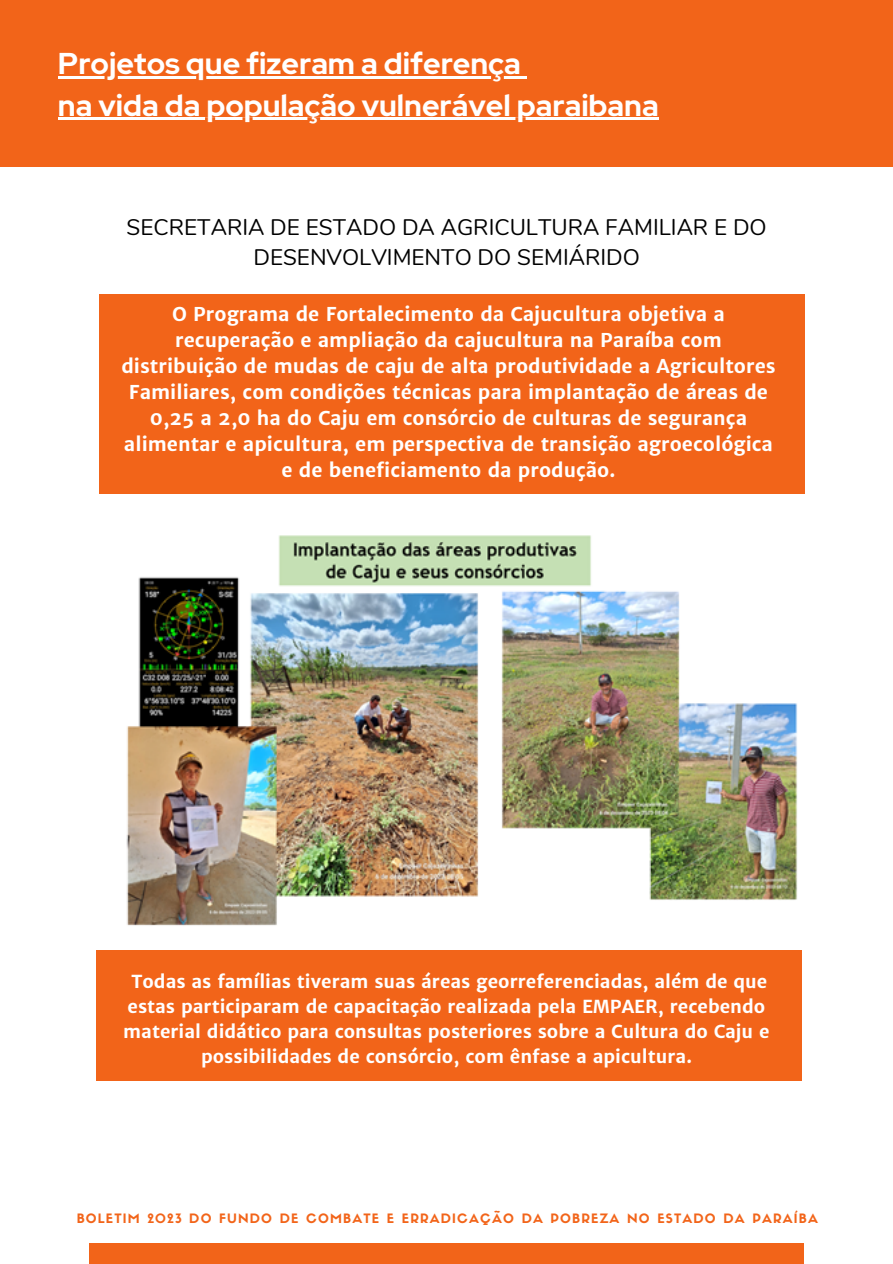
<style>
.page{position:relative;width:893px;height:1264px;background:#fff}
.page>*{position:absolute;margin:0;border:0;box-sizing:border-box;transform-origin:0 0}
.t1{font:700 30px "Red Hat Display";color:#fff}
.t2{font:22.5px/30.3px "Nunito";color:#000;text-align:center}
.t3{font:700 19.2px/26px "Merriweather Sans";color:#fff;text-align:center}
.t4{font:700 18px/24.8px "Merriweather Sans";color:#fff;text-align:center}
.t5{font:12.75px "Sifonn Basic";letter-spacing:.09em;color:#f26419}
</style>
<div class="page">
<div style="left:0;top:0;width:892px;height:166px;background:#f26419"></div>
<div style="left:89px;top:1243px;width:715px;height:20px;background:#f26419"></div>
<div style="left:99px;top:295px;width:705px;height:198px;background:#f26419"></div>
<img style="left:126px;top:535px;width:672px;height:391px">
<hr style="left:58px;top:76px;width:463px;height:2px;background:#fff">
<svg style="left:521px;top:76px;width:6px;height:2px"></svg>
<hr style="left:58px;top:118px;width:600px;height:2px;background:#fff">
<div style="left:96px;top:950px;width:705px;height:130px;background:#f26419"></div>
<p class="t1" style="left:58px;top:43px;width:464px">Projetos que fizeram a diferença</p>
<h3 class="t1" style="left:58px;top:85px;width:602px">na vida da população vulnerável paraibana</h3>
<h3 class="t2" style="left:127px;top:212px;width:641px">SECRETARIA DE ESTADO DA AGRICULTURA FAMILIAR E DO<br>DESENVOLVIMENTO DO SEMIÁRIDO</h3>
<h2 class="t3" style="left:121px;top:301px;width:655px">O Programa de Fortalecimento da Cajucultura objetiva a recuperação e ampliação da cajucultura na Paraíba com distribuição de mudas de caju de alta produtividade a Agricultores Familiares, com condições técnicas para implantação de áreas de 0,25 a 2,0 ha do Caju em consórcio de culturas de segurança alimentar e apicultura, em perspectiva de transição agroecológica e de beneficiamento da produção.</h2>
<p class="t4" style="left:123px;top:969px;width:647px">Todas as famílias tiveram suas áreas georreferenciadas, além de que estas participaram de capacitação realizada pela EMPAER, recebendo material didático para consultas posteriores sobre a Cultura do Caju e possibilidades de consórcio, com ênfase a apicultura.</p>
<p class="t5" style="left:77px;top:1213px;width:742px">BOLETIM 2023 DO FUNDO DE COMBATE E ERRADICAÇÃO DA POBREZA NO ESTADO DA PARAÍBA</p>
</div>
